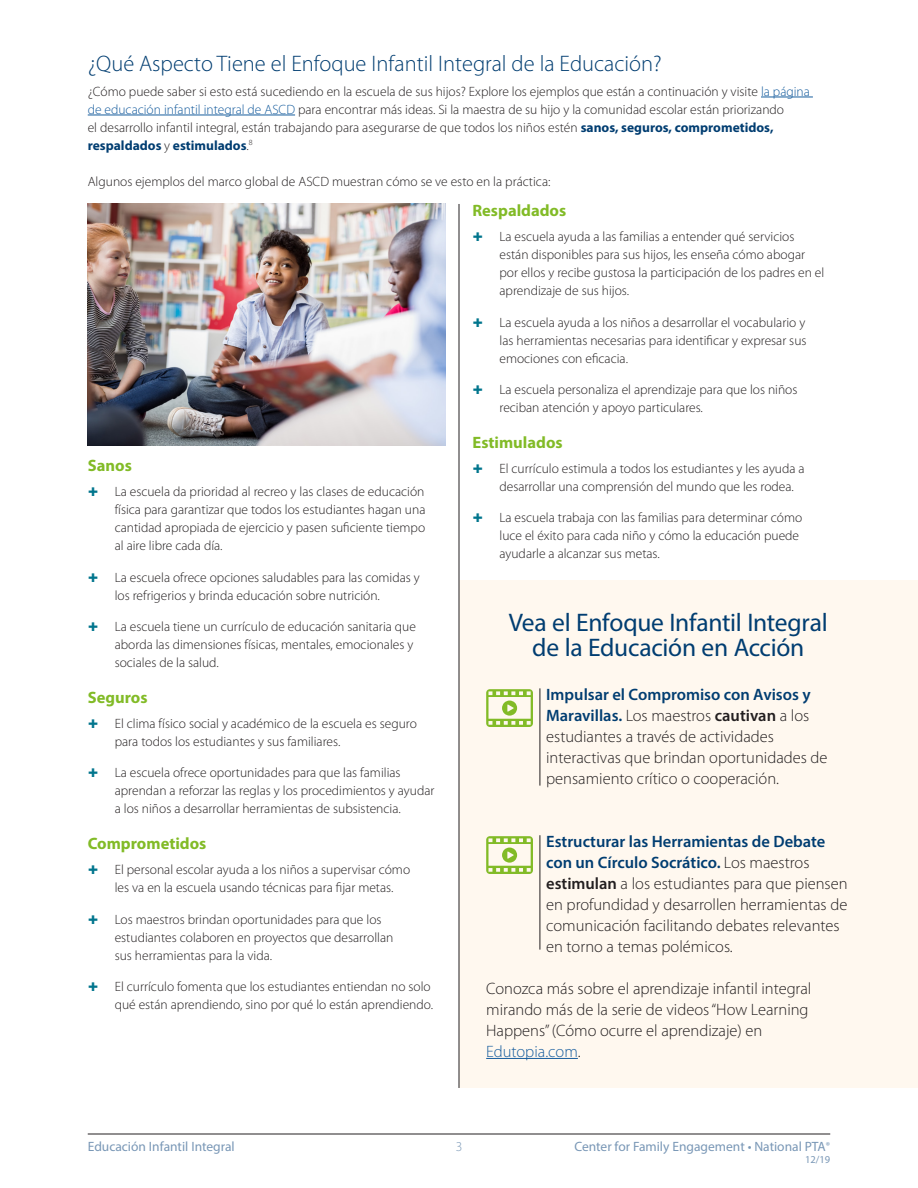
<style>
.page{position:relative;width:918px;height:1188px;background:#fff}
.page>*{position:absolute;margin:0;border:0;box-sizing:border-box;transform-origin:0 0}
.Subhead{font:25.5px "Myriad Pro";letter-spacing:-.01em;color:#003d71}
.Subhead-2{font:300 22.5px "Myriad Pro";color:#003d71}
.Body{font:300 16.5px/21px "Myriad Pro";color:#231f20}
.t1{font:700 16.5px "Myriad Pro";color:#82bb27}
.t2{font:300 13.5px/18px "Myriad Pro";color:#231f20}
.t3{font:13.5px "Myriad Pro";color:#7997b6}
.t4{font:300 13.5px "Myriad Pro";color:#7997b6}
.t5{font:10.5px "Myriad Pro";color:#7997b6}
.s1{color:#175d9e}
.s2{font-weight:700;color:#003d71}
.s3{font-weight:600;color:#003d71}
.s4{font-weight:600}
.s5{font-family:"Minion Pro"}
</style>
<div class="page">
<hr style="left:88px;top:1134px;width:742px;height:1px;background:#231f20">
<div style="left:459px;top:580px;width:459px;height:508px;background:#fff8ef"></div>
<hr style="left:486px;top:1058px;width:92px;height:1px;background:#175d9e">
<svg style="left:486px;top:689px;width:47px;height:38px"></svg>
<hr style="left:540px;top:688px;width:1px;height:98px;background:#231f20">
<svg style="left:486px;top:836px;width:47px;height:38px"></svg>
<hr style="left:540px;top:835px;width:1px;height:115px;background:#231f20">
<hr style="left:459px;top:204px;width:1px;height:884px;background:#231f20">
<img style="left:88px;top:204px;width:358px;height:242px">
<hr style="left:761px;top:97px;width:52px;height:1px;background:#175d9e">
<hr style="left:88px;top:115px;width:207px;height:1px;background:#175d9e">
<p class="Subhead-2" style="left:88px;top:50px;width:576px">¿Qué Aspecto Tiene el Enfoque Infantil Integral de la Educación?</p>
<p class="t2" style="left:88px;top:82px;width:724px">¿Cómo puede saber si esto está sucediendo en la escuela de sus hijos? Explore los ejemplos que están a continuación y visite <span class="s1">la página de educación infantil integral de ASCD</span> para encontrar más ideas. Si la maestra de su hijo y la comunidad escolar están priorizando<br>el desarrollo infantil integral, están trabajando para asegurarse de que todos los niños estén <span class="s2">sanos, seguros, comprometidos, respaldados</span> y <span class="s2">estimulados</span>.<sup>8</sup></p>
<p class="t2" style="left:88px;top:172px;width:464px">Algunos ejemplos del marco global de ASCD muestran cómo se ve esto en la práctica:</p>
<p class="t1" style="left:88px;top:455px;width:46px">Sanos</p>
<p class="t2" style="left:115px;top:483px;width:312px;text-align:justify">La escuela da prioridad al recreo y las clases de educación física para garantizar que todos los estudiantes hagan una cantidad apropiada de ejercicio y pasen suficiente tiempo al aire libre cada día.</p>
<p class="t2" style="left:115px;top:568px;width:307px">La escuela ofrece opciones saludables para las comidas y los refrigerios y brinda educación sobre nutrición.</p>
<p class="t2" style="left:115px;top:618px;width:303px">La escuela tiene un currículo de educación sanitaria que aborda las dimensiones físicas, mentales, emocionales y sociales de la salud.</p>
<p class="t1" style="left:88px;top:687px;width:61px">Seguros</p>
<p class="t2" style="left:115px;top:714px;width:304px">El clima físico social y académico de la escuela es seguro para todos los estudiantes y sus familiares.</p>
<p class="t2" style="left:115px;top:764px;width:321px">La escuela ofrece oportunidades para que las familias aprendan a reforzar las reglas y los procedimientos y ayudar a los niños a desarrollar herramientas de subsistencia.</p>
<p class="t1" style="left:88px;top:833px;width:120px">Comprometidos</p>
<p class="t2" style="left:115px;top:861px;width:297px">El personal escolar ayuda a los niños a supervisar cómo les va en la escuela usando técnicas para fijar metas.</p>
<p class="t2" style="left:115px;top:910px;width:280px">Los maestros brindan oportunidades para que los estudiantes colaboren en proyectos que desarrollan sus herramientas para la vida.</p>
<p class="t2" style="left:115px;top:978px;width:320px">El currículo fomenta que los estudiantes entiendan no solo qué están aprendiendo, sino por qué lo están aprendiendo.</p>
<p class="t1" style="left:472px;top:200px;width:95px">Respaldados</p>
<p class="t2" style="left:500px;top:227px;width:326px">La escuela ayuda a las familias a entender qué servicios están disponibles para sus hijos, les enseña cómo abogar por ellos y recibe gustosa la participación de los padres en el aprendizaje de sus hijos.</p>
<p class="t2" style="left:500px;top:313px;width:309px;text-align:justify">La escuela ayuda a los niños a desarrollar el vocabulario y las herramientas necesarias para identificar y expresar sus emociones con eficacia.</p>
<p class="t2" style="left:500px;top:380px;width:300px">La escuela personaliza el aprendizaje para que los niños reciban atención y apoyo particulares.</p>
<p class="t1" style="left:472px;top:432px;width:92px">Estimulados</p>
<p class="t2" style="left:500px;top:459px;width:307px">El currículo estimula a todos los estudiantes y les ayuda a desarrollar una comprensión del mundo que les rodea.</p>
<p class="t2" style="left:500px;top:509px;width:304px">La escuela trabaja con las familias para determinar cómo luce el éxito para cada niño y cómo la educación puede ayudarle a alcanzar sus metas.</p>
<p class="Subhead" style="left:509px;top:607px;width:320px">Vea el Enfoque Infantil Integral</p>
<p class="Subhead" style="left:532px;top:632px;width:274px">de la Educación en Acción</p>
<p class="Body" style="left:546px;top:684px;width:283px"><span class="s3">Impulsar el Compromiso con Avisos y Maravillas.</span> Los maestros <span class="s4">cautivan</span> a los estudiantes a través de actividades interactivas que brindan oportunidades de pensamiento crítico o cooperación.</p>
<p class="Body" style="left:546px;top:831px;width:303px"><span class="s3">Estructurar las Herramientas de Debate con un Círculo Socrático.</span> Los maestros <span class="s4">estimulan</span> a los estudiantes para que piensen en profundidad y desarrollen herramientas de comunicación facilitando debates relevantes en torno a temas polémicos.</p>
<p class="Body" style="left:486px;top:978px;width:327px">Conozca más sobre el aprendizaje infantil integral mirando más de la serie de videos “How Learning Happens” (Cómo ocurre el aprendizaje) en <span class="s1">Edutopia.com</span>.</p>
<p class="t3" style="left:88px;top:1138px;width:149px">Educación Infantil Integral</p>
<p class="t4" style="left:456px;top:1138px;width:8px">3</p>
<p class="t3" style="left:574px;top:1138px;width:257px">Center for Family Engagement • National PTA<span class="s5">®</span></p>
<p class="t5" style="left:805px;top:1153px;width:27px">12/19</p>
</div>
